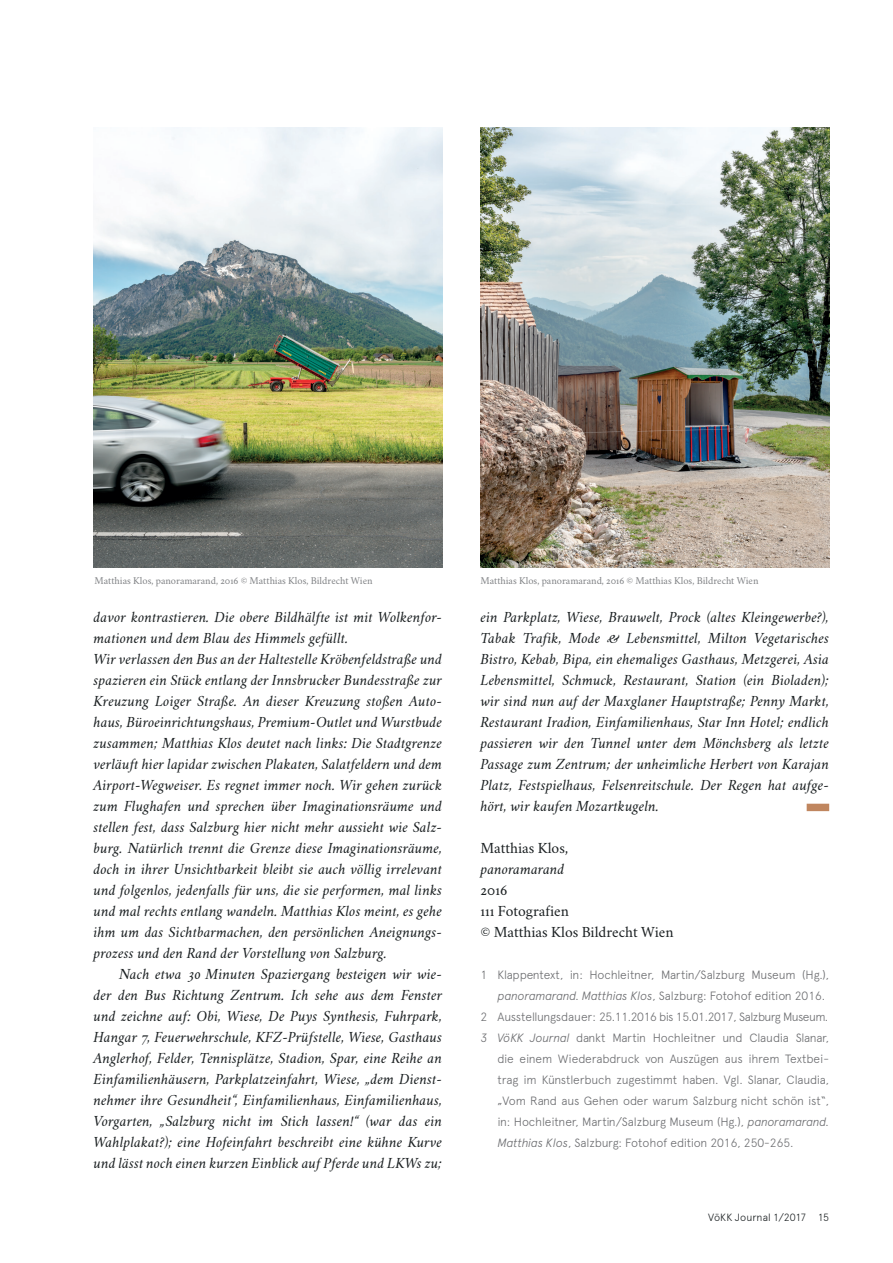
<style>
.page{position:relative;width:893px;height:1263px;background:#fff}
.page>*{position:absolute;margin:0;border:0;box-sizing:border-box;transform-origin:0 0}
.t1{font:italic 15.6px/21px "Crimson";letter-spacing:.005em;color:#1a1f21;text-align:justify}
.t2{font:15.6px/21px "Crimson";color:#1a1f21}
.t3{font:300 12px "Apercu Pro";letter-spacing:-.015em;color:#6c6d70}
.t4{font:10.5px "Crimson";color:#808285}
.t5{font:300 10.5px "Apercu Pro";letter-spacing:.01em;color:#1a1f21}
.s1{font-style:italic}
</style>
<div class="page">
<img style="left:94px;top:128px;width:348px;height:440px">
<img style="left:480px;top:128px;width:349px;height:440px">
<div style="left:807px;top:804px;width:22px;height:7px;background:#c0865f"></div>
<p class="t4" style="left:95px;top:572px;width:279px">Matthias Klos, panoramarand, 2016 © Matthias Klos, Bildrecht Wien</p>
<p class="t4" style="left:480px;top:572px;width:279px">Matthias Klos, panoramarand, 2016 © Matthias Klos, Bildrecht Wien</p>
<p class="t1" style="left:94px;top:606px;width:350px;text-align:left">davor kontrastieren. Die obere Bildhälfte ist mit Wolkenfor&shy;mationen und dem Blau des Himmels gefüllt.<br>Wir verlassen den Bus an der Haltestelle Kröbenfeldstraße und spazieren ein Stück entlang der Innsbrucker Bundesstraße zur Kreuzung Loiger Straße. An dieser Kreuzung stoßen Auto&shy;haus, Büroeinrichtungshaus, Premium-Outlet und Wurstbude zusammen; Matthias Klos deutet nach links: Die Stadtgrenze verläuft hier lapidar zwischen Plakaten, Salatfeldern und dem Airport-Wegweiser. Es regnet immer noch. Wir gehen zurück zum Flughafen und sprechen über Imaginationsräume und stellen fest, dass Salzburg hier nicht mehr aussieht wie Salz&shy;burg. Natürlich trennt die Grenze diese Imaginationsräume, doch in ihrer Unsichtbarkeit bleibt sie auch völlig irrelevant und folgenlos, jedenfalls für uns, die sie performen, mal links und mal rechts entlang wandeln. Matthias Klos meint, es gehe ihm um das Sichtbarmachen, den persönlichen Aneignungs&shy;prozess und den Rand der Vorstellung von Salzburg.</p>
<p class="t1" style="left:94px;top:963px;width:350px;text-indent:26px">Nach etwa 30 Minuten Spaziergang besteigen wir wie&shy;der den Bus Richtung Zentrum. Ich sehe aus dem Fenster und zeichne auf: Obi, Wiese, De Puys Synthesis, Fuhrpark, Hangar 7, Feuerwehrschule, KFZ-Prüfstelle, Wiese, Gasthaus Anglerhof, Felder, Tennisplätze, Stadion, Spar, eine Reihe an Einfamilienhäusern, Parkplatzeinfahrt, Wiese, „dem Dienst&shy;nehmer ihre Gesundheit“, Einfamilienhaus, Einfamilienhaus, Vorgarten, „Salzburg nicht im Stich lassen!“ (war das ein Wahlplakat?); eine Hofeinfahrt beschreibt eine kühne Kurve und lässt noch einen kurzen Einblick auf Pferde und LKWs zu;</p>
<p class="t1" style="left:480px;top:606px;width:350px">ein Parkplatz, Wiese, Brauwelt, Prock (altes Kleingewerbe?), Tabak Trafik, Mode &amp; Lebensmittel, Milton Vegetarisches Bistro, Kebab, Bipa, ein ehemaliges Gasthaus, Metzgerei, Asia Lebensmittel, Schmuck, Restaurant, Station (ein Bioladen); wir sind nun auf der Maxglaner Hauptstraße; Penny Markt, Restaurant Iradion, Einfamilienhaus, Star Inn Hotel; endlich passieren wir den Tunnel unter dem Mönchsberg als letzte Passage zum Zentrum; der unheimliche Herbert von Karajan Platz, Festspielhaus, Felsenreitschule. Der Regen hat aufge&shy;hört, wir kaufen Mozartkugeln.</p>
<p class="t2" style="left:480px;top:836px;width:89px">Matthias Klos,</p>
<p class="t1" style="left:480px;top:858px;width:85px">panoramarand</p>
<p class="t2" style="left:480px;top:878px;width:194px">2016<br>111 Fotografien<br>© Matthias Klos Bildrecht Wien</p>
<p class="t3" style="left:480px;top:966px;width:350px">1 Klappentext, in: Hochleitner, Martin/Salzburg Museum (Hg.),</p>
<p class="t3" style="left:497px;top:987px;width:329px"><span class="s1">panoramarand. Matthias Klos</span>, Salzburg: Fotohof edition 2016.</p>
<p class="t3" style="left:480px;top:1008px;width:349px">2 Ausstellungsdauer: 25.11.2016 bis 15.01.2017, Salzburg Museum.</p>
<p class="t3" style="left:480px;top:1029px;width:350px"><span class="s1">3 VöKK Journal</span> dankt Martin Hochleitner und Claudia Slanar,</p>
<p class="t3" style="left:497px;top:1050px;width:333px">die einem Wiederabdruck von Auszügen aus ihrem Textbei-</p>
<p class="t3" style="left:497px;top:1071px;width:333px">trag im Künstlerbuch zugestimmt haben. Vgl. Slanar, Claudia,</p>
<p class="t3" style="left:497px;top:1092px;width:333px">„Vom Rand aus Gehen oder warum Salzburg nicht schön ist“,</p>
<p class="t3" style="left:497px;top:1113px;width:333px">in: Hochleitner, Martin/Salzburg Museum (Hg.), <span class="s1">panoramarand.</span></p>
<p class="t3" style="left:497px;top:1134px;width:298px"><span class="s1">Matthias Klos</span>, Salzburg: Fotohof edition 2016, 250-265.</p>
<p class="t5" style="left:708px;top:1209px;width:123px">VöKK Journal 1/2017 15</p>
</div>
